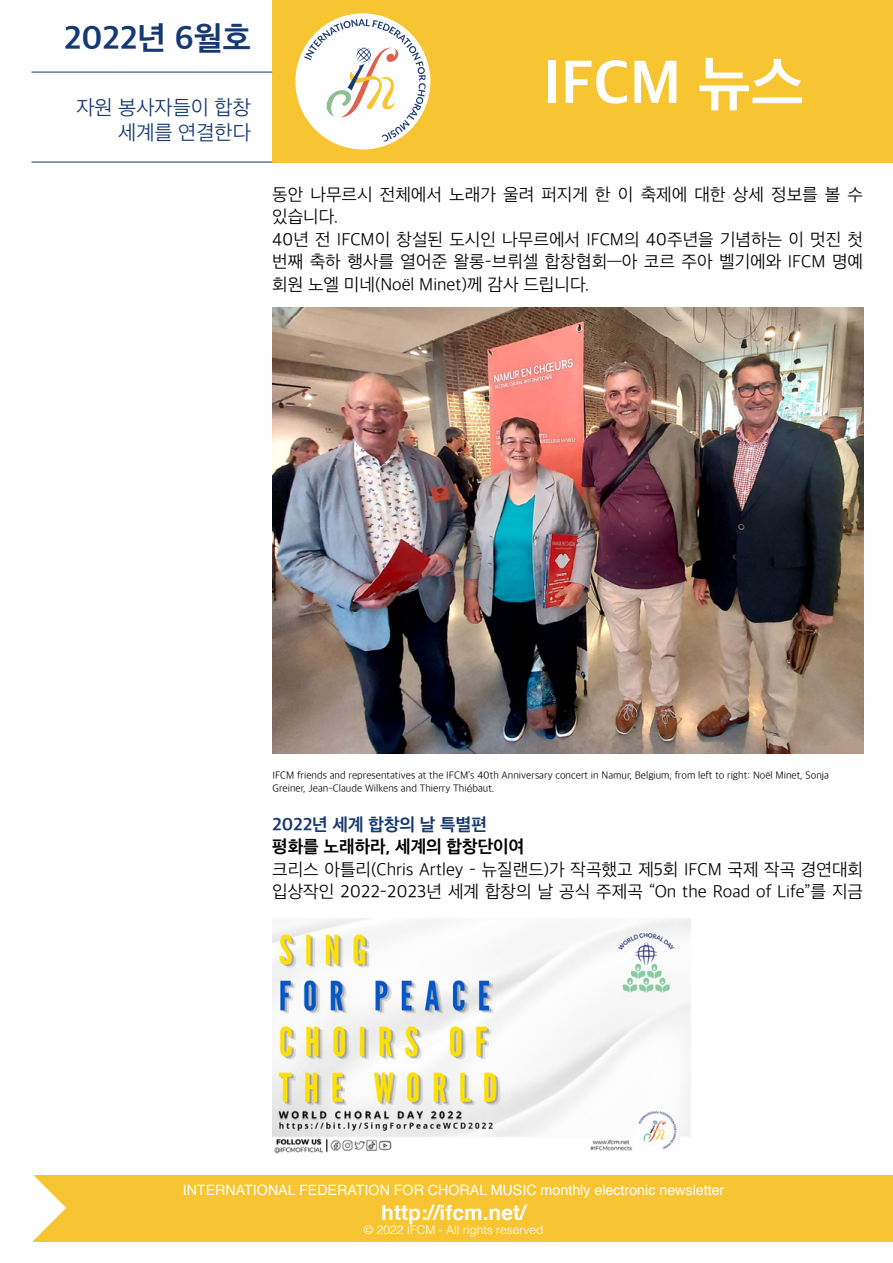
<style>
.page{position:relative;width:893px;height:1263px;background:#fff}
.page>*{position:absolute;margin:0;border:0;box-sizing:border-box;transform-origin:0 0}
.t1{font:700 61.5px "Apple SD Gothic Neo";color:#fff}
.t2{font:700 33px "Apple SD Gothic Neo";color:#153972}
.t3{font:700 21px "Helvetica";color:#fff}
.t4{font:300 21px/25.2px "Apple SD Gothic Neo";color:#153972;text-align:right}
.t5{font:300 18px/22.5px "Apple SD Gothic Neo";color:#000}
.t6{font:700 18px "Apple SD Gothic Neo";color:#000}
.t7{font:700 18px "Apple SD Gothic Neo";color:#153972}
.t8{font:14.25px "Helvetica";color:#fff}
.t9{font:300 12px "Helvetica";color:#fff}
.t10{font:300 10.5px/12.6px "Apple SD Gothic Neo";color:#000}
.s1{font-family:"Helvetica"}
</style>
<div class="page">
<div style="left:33px;top:1176px;width:860px;height:66px;background:#f7c531"></div>
<svg style="left:33px;top:1175px;width:33px;height:66px"></svg>
<div style="left:272px;top:0;width:621px;height:163px;background:#f7c531"></div>
<div style="left:295px;top:13px;width:135px;height:136px;background:#fff;border-radius:50%"></div>
<svg style="left:304px;top:19px;width:122px;height:123px"></svg>
<hr style="left:32px;top:72px;width:240px;height:1px;background:#153972">
<hr style="left:32px;top:162px;width:240px;height:1px;background:#153972">
<img style="left:272px;top:308px;width:591px;height:445px">
<img style="left:272px;top:919px;width:418px;height:235px">
<h2 class="t2" style="left:64px;top:21px;width:188px">2022년 6월호</h2>
<p class="t4" style="left:76px;top:96px;width:176px">자원 봉사자들이 합창 세계를 연결한다</p>
<h1 class="t1" style="left:543px;top:50px;width:263px">IFCM 뉴스</h1>
<p class="t5" style="left:272px;top:184px;width:593px">동안 나무르시 전체에서 노래가 울려 퍼지게 한 이 축제에 대한 상세 정보를 볼 수 있습니다.<br>40년 전 IFCM이 창설된 도시인 나무르에서 IFCM의 40주년을 기념하는 이 멋진 첫 번째 축하 행사를 열어준 왈롱–브뤼셀 합창협회—아 코르 주아 벨기에와 IFCM 명예 회원 노엘 미네(Noël Minet)께 감사 드립니다.</p>
<p class="t10" style="left:272px;top:770px;width:558px">IFCM friends and representatives at the IFCM’s 40th Anniversary concert in Namur, Belgium, from left to right: Noël Minet, Sonja<br>Greiner, Jean-Claude Wilkens and Thierry Thi<span class="s1">é</span>baut.</p>
<p class="t7" style="left:272px;top:815px;width:216px">2022년 세계 합창의 날 특별편</p>
<p class="t6" style="left:272px;top:837px;width:254px">평화를 노래하라, 세계의 합창단이여</p>
<p class="t5" style="left:272px;top:859px;width:593px">크리스 아틀리(Chris Artley – 뉴질랜드)가 작곡했고 제5회 IFCM 국제 작곡 경연대회 입상작인 2022–2023년 세계 합창의 날 공식 주제곡 “On the Road of Life”를 지금</p>
<p class="t8" style="left:183px;top:1178px;width:543px">INTERNATIONAL FEDERATION FOR CHORAL MUSIC monthly electronic newsletter</p>
<p class="t3" style="left:381px;top:1195px;width:146px">http://ifcm.net/</p>
<p class="t9" style="left:364px;top:1220px;width:181px">© 2022 IFCM - All rights reserved</p>
</div>
